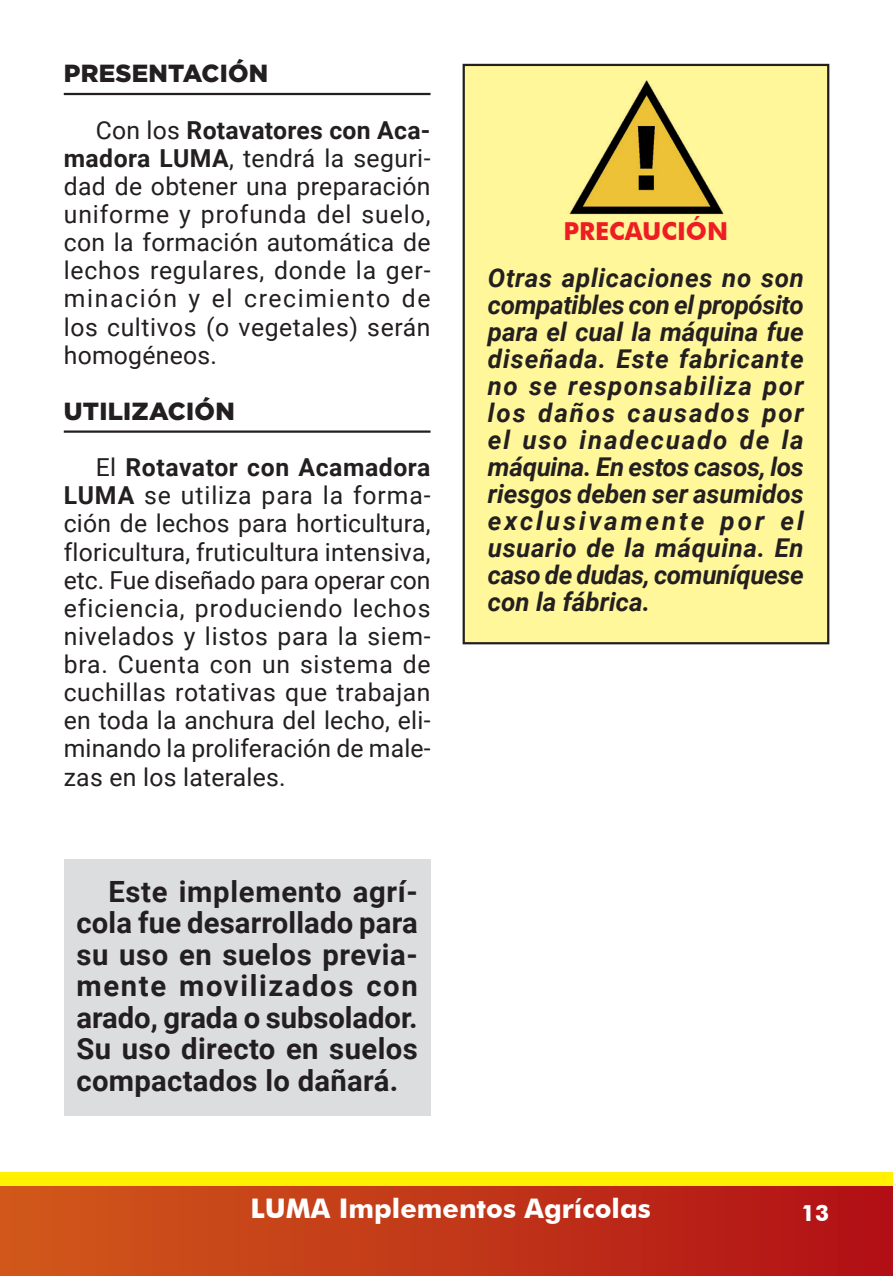
<style>
.page{position:relative;width:893px;height:1276px;background:#fff}
.page>*{position:absolute;margin:0;border:0;box-sizing:border-box;transform-origin:0 0}
.t1{font:700 29.25px/31.5px "Roboto";letter-spacing:.01em;color:#231f20;text-align:justify}
.t2{font:700 27px "Futura BT";color:#fff}
.t3{font:italic 700 25.88px/27px "Roboto";color:#231f20;text-align:justify}
.t4{font:24.75px/28.1px "Roboto";letter-spacing:.01em;color:#231f20;text-align:justify}
.t5{font:900 24.75px "Gotham";letter-spacing:.01em;color:#231f20}
.t6{font:700 24.75px "Futura BT";color:#ee1d23}
.t7{font:700 22.5px "Futura BT";color:#fff}
.s1{font-weight:700}
</style>
<div class="page">
<div style="left:64px;top:859px;width:367px;height:257px;background:#dcdddf"></div>
<div style="left:0;top:1172px;width:893px;height:104px;background:#fff101"></div>
<div style="left:0;top:1186px;width:893px;height:90px;background:linear-gradient(to right,#d15a1b,#b21116)"></div>
<div style="left:464px;top:65px;width:364px;height:578px;background:#fff79a"></div>
<div style="left:463px;top:64px;width:366px;height:580px;border:2px solid #231f20"></div>
<img style="left:569px;top:80px;width:155px;height:135px">
<hr style="left:64px;top:93px;width:367px;height:2px;background:#231f20">
<hr style="left:64px;top:430px;width:367px;height:3px;background:#231f20">
<p class="t5" style="left:64px;top:59px;width:206px">PRESENTACIÓN</p>
<p class="t4" style="left:64px;top:115px;width:368px;text-indent:32px">Con los <span class="s1">Rotavatores con Aca&shy;madora LUMA</span>, tendrá la seguri&shy;dad de obtener una preparación uniforme y profunda del suelo, con la formación automática de lechos regulares, donde la ger&shy;minación y el crecimiento de los cultivos (o vegetales) serán homogéneos.</p>
<p class="t5" style="left:64px;top:397px;width:172px">UTILIZACIÓN</p>
<p class="t4" style="left:64px;top:452px;width:368px;text-indent:32px">El <span class="s1">Rotavator con Acamadora LUMA</span> se utiliza para la forma&shy;ción de lechos para horticultura, floricultura, fruticultura intensiva, etc. Fue diseñado para operar con eficiencia, produciendo lechos nivelados y listos para la siem&shy;bra. Cuenta con un sistema de cuchillas rotativas que trabajan en toda la anchura del lecho, eli&shy;minando la proliferación de male&shy;zas en los laterales.</p>
<p class="t1" style="left:77px;top:874px;width:343px;text-indent:32px">Este implemento agrí&shy;cola fue desarrollado para su uso en suelos previa&shy;mente movilizados con arado, grada o subsolador.<br>Su uso directo en suelos compactados lo dañará.</p>
<p class="t6" style="left:564px;top:216px;width:166px">PRECAUCIÓN</p>
<p class="t3" style="left:488px;top:263px;width:317px">Otras aplicaciones no son compatibles con el propósito para el cual la máquina fue diseñada. Este fabricante no se responsabiliza por los daños causados por el uso inadecuado de la máquina. En estos casos, los riesgos deben ser asumidos exclusivamente por el usuario de la máquina. En caso de dudas, comuníquese con la fábrica.</p>
<p class="t2" style="left:251px;top:1192px;width:402px">LUMA Implementos Agrícolas</p>
<p class="t7" style="left:801px;top:1199px;width:30px">13</p>
</div>
